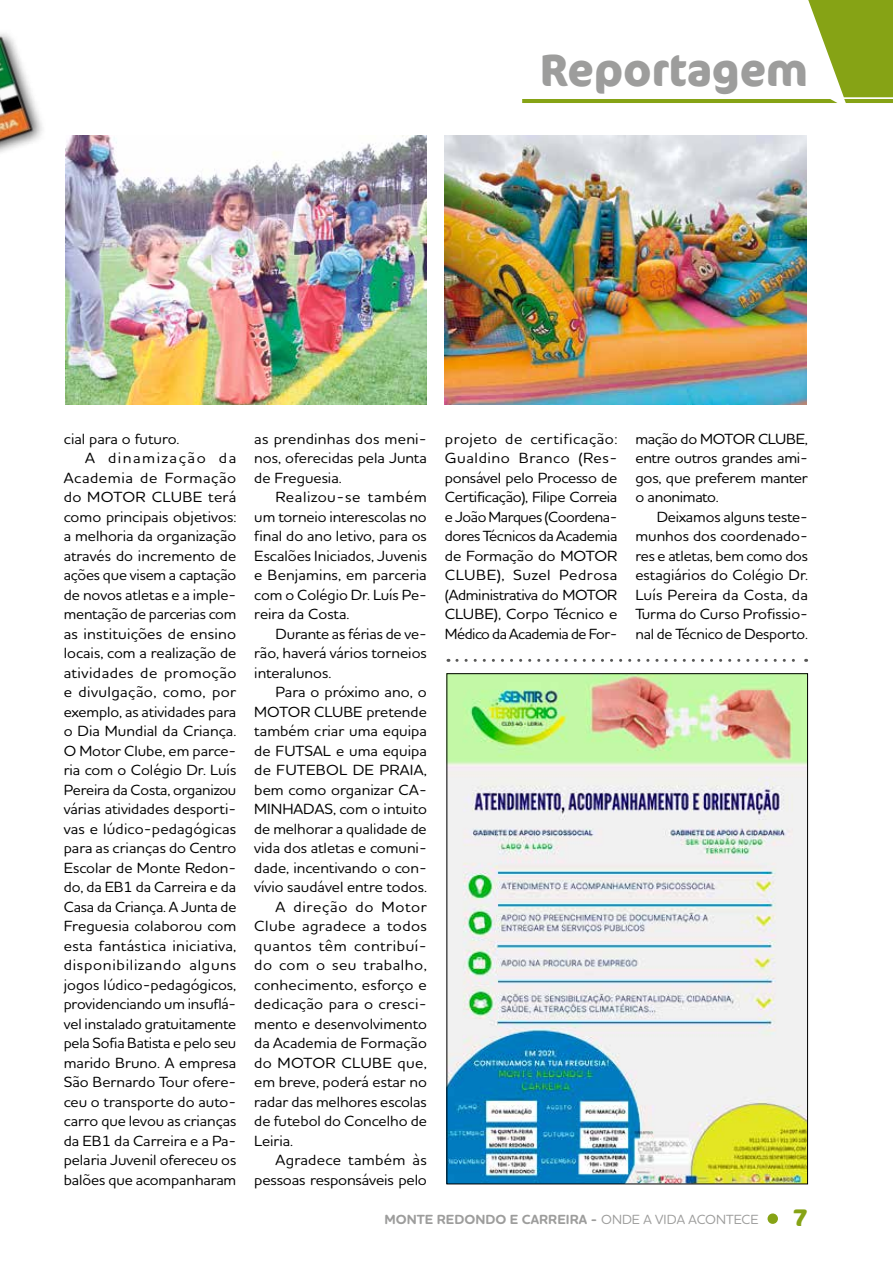
<style>
.page{position:relative;width:893px;height:1263px;background:#fff}
.page>*{position:absolute;margin:0;border:0;box-sizing:border-box;transform-origin:0 0}
.t1{font:700 45px "Cocon Pro";color:#9d9d9c;scale:.96 1}
.t2{font:700 24px "Cocon Pro";color:#86a315}
.t3{font:500 15px/19.5px "Houschka Rounded";color:#000;text-align:justify;scale:1.04 1}
.t4{font:500 15px/19.5px "Houschka Rounded";color:#000;text-align:justify;scale:1.06 1}
.t5{font:500 15px/19.5px "Houschka Rounded";color:#000;text-align:justify}
.t6{font:500 15px "Houschka Rounded";letter-spacing:.02em;color:#000;scale:1.06 1}
.t7{font:500 15px "Houschka Rounded";color:#000;scale:1.05 1}
.t8{font:500 15px "Houschka Rounded";letter-spacing:.025em;color:#000;scale:1.06 1}
.t9{font:500 15px "Houschka Rounded";letter-spacing:.035em;color:#000;scale:1.06 1}
.t10{font:500 15px "Houschka Rounded";letter-spacing:.03em;color:#000;scale:1.06 1}
.t11{font:500 15px "Houschka Rounded";letter-spacing:.045em;color:#000;scale:1.06 1}
.t12{font:500 15px "Houschka Rounded";letter-spacing:.04em;color:#000;scale:1.06 1}
.t13{font:500 15px "Houschka Rounded";letter-spacing:.095em;color:#000;scale:1.06 1}
.t14{font:700 13.5px "Houschka Rounded";color:#9d9d9c}
.s1{font-weight:500}
</style>
<div class="page">
<div style="left:767px;top:1213px;width:11px;height:11px;background:#86a315;border-radius:50%"></div>
<svg style="left:522px;top:0;width:371px;height:103px"></svg>
<img style="left:448px;top:675px;width:358px;height:507px">
<svg style="left:457px;top:659px;width:350px;height:3px"></svg>
<img style="left:0;top:33px;width:43px;height:120px">
<img style="left:65px;top:136px;width:362px;height:269px">
<img style="left:445px;top:136px;width:361px;height:269px">
<h1 class="t1" style="left:540px;top:39px;width:281px">Reportagem</h1>
<p class="t3" style="left:64px;top:428px;width:113px">cial para o futuro.</p>
<p class="t13" style="left:85px;top:448px;width:144px">A dinamização da</p>
<p class="t9" style="left:64px;top:468px;width:164px">Academia de Formação</p>
<p class="t6" style="left:64px;top:487px;width:164px">do MOTOR CLUBE terá</p>
<p class="t3" style="left:64px;top:506px;width:167px">como principais objetivos:</p>
<p class="t3" style="left:64px;top:526px;width:167px">a melhoria da organização</p>
<p class="t3" style="left:64px;top:545px;width:167px">através do incremento de</p>
<p class="t5" style="left:64px;top:565px;width:174px">ações que visem a captação</p>
<p class="t3" style="left:64px;top:584px;width:167px">de novos atletas e a imple-</p>
<p class="t5" style="left:64px;top:604px;width:174px">mentação de parcerias com</p>
<p class="t4" style="left:64px;top:623px;width:164px">as instituições de ensino</p>
<p class="t3" style="left:64px;top:643px;width:167px">locais, com a realização de</p>
<p class="t10" style="left:64px;top:663px;width:164px">atividades de promoção</p>
<p class="t8" style="left:64px;top:682px;width:164px">e divulgação, como, por</p>
<p class="t5" style="left:64px;top:701px;width:174px">exemplo, as atividades para</p>
<p class="t3" style="left:64px;top:721px;width:167px">o Dia Mundial da Criança.</p>
<p class="t3" style="left:64px;top:740px;width:167px">O Motor Clube, em parce-</p>
<p class="t3" style="left:64px;top:760px;width:167px">ria com o Colégio Dr. Luís</p>
<p class="t5" style="left:64px;top:779px;width:174px">Pereira da Costa, organizou</p>
<p class="t3" style="left:64px;top:799px;width:167px">várias atividades desporti-</p>
<p class="t4" style="left:64px;top:818px;width:164px">vas e lúdico-pedagógicas</p>
<p class="t3" style="left:64px;top:838px;width:167px">para as crianças do Centro</p>
<p class="t3" style="left:64px;top:857px;width:167px">Escolar de Monte Redon-</p>
<p class="t5" style="left:64px;top:877px;width:174px">do, da EB1 da Carreira e da</p>
<p class="t5" style="left:64px;top:896px;width:174px">Casa da Criança. A Junta de</p>
<p class="t7" style="left:64px;top:916px;width:166px">Freguesia colaborou com</p>
<p class="t6" style="left:64px;top:936px;width:164px">esta fantástica iniciativa,</p>
<p class="t11" style="left:64px;top:955px;width:164px">disponibilizando alguns</p>
<p class="t3" style="left:64px;top:974px;width:167px">jogos lúdico-pedagógicos,</p>
<p class="t5" style="left:64px;top:994px;width:174px">providenciando um insuflá-</p>
<p class="t5" style="left:64px;top:1013px;width:174px">vel instalado gratuitamente</p>
<p class="t5" style="left:64px;top:1033px;width:174px">pela Sofia Batista e pelo seu</p>
<p class="t3" style="left:64px;top:1052px;width:167px">marido Bruno. A empresa</p>
<p class="t3" style="left:64px;top:1072px;width:167px">São Bernardo Tour ofere-</p>
<p class="t3" style="left:64px;top:1091px;width:167px">ceu o transporte do auto-</p>
<p class="t5" style="left:64px;top:1111px;width:174px">carro que levou as crianças</p>
<p class="t3" style="left:64px;top:1130px;width:167px">da EB1 da Carreira e a Pa-</p>
<p class="t3" style="left:64px;top:1150px;width:167px">pelaria Juvenil ofereceu os</p>
<p class="t5" style="left:64px;top:1169px;width:174px">balões que acompanharam</p>
<p class="t4" style="left:254px;top:428px;width:164px">as prendinhas dos meni&shy;nos, oferecidas pela Junta de Freguesia.</p>
<p class="t4" style="left:254px;top:487px;width:164px;text-indent:21px">Realizou-se também um torneio interescolas no final do ano letivo, para os Escalões Iniciados, Juvenis e Benjamins, em parceria com o Colégio Dr. Luís Pe&shy;reira da Costa.</p>
<p class="t5" style="left:254px;top:623px;width:174px;text-indent:21px">Durante as férias de ve&shy;rão, haverá vários torneios interalunos.</p>
<p class="t7" style="left:276px;top:682px;width:146px">Para o próximo ano, o</p>
<p class="t3" style="left:254px;top:701px;width:167px">MOTOR CLUBE pretende</p>
<p class="t3" style="left:254px;top:721px;width:167px">também criar uma equipa</p>
<p class="t3" style="left:254px;top:740px;width:167px">de FUTSAL e uma equipa</p>
<p class="t4" style="left:254px;top:760px;width:164px">de FUTEBOL DE PRAIA,</p>
<p class="t7" style="left:254px;top:780px;width:166px">bem como organizar CA-</p>
<p class="t3" style="left:254px;top:799px;width:167px">MINHADAS, com o intuito</p>
<p class="t5" style="left:254px;top:818px;width:174px">de melhorar a qualidade de</p>
<p class="t3" style="left:254px;top:838px;width:167px">vida dos atletas e comuni-</p>
<p class="t3" style="left:254px;top:857px;width:167px">dade, incentivando o con-</p>
<p class="t3" style="left:254px;top:877px;width:167px">vívio saudável entre todos.</p>
<p class="t12" style="left:276px;top:897px;width:144px">A direção do Motor</p>
<p class="t8" style="left:254px;top:916px;width:164px">Clube agradece a todos</p>
<p class="t9" style="left:254px;top:936px;width:164px">quantos têm contribuí-</p>
<p class="t10" style="left:254px;top:955px;width:164px">do com o seu trabalho,</p>
<p class="t4" style="left:254px;top:974px;width:164px">conhecimento, esforço e</p>
<p class="t4" style="left:254px;top:994px;width:164px">dedicação para o cresci-</p>
<p class="t3" style="left:254px;top:1013px;width:167px">mento e desenvolvimento</p>
<p class="t3" style="left:254px;top:1033px;width:167px">da Academia de Formação</p>
<p class="t4" style="left:254px;top:1052px;width:164px">do MOTOR CLUBE que,</p>
<p class="t3" style="left:254px;top:1072px;width:167px">em breve, poderá estar no</p>
<p class="t5" style="left:254px;top:1091px;width:174px">radar das melhores escolas</p>
<p class="t3" style="left:254px;top:1111px;width:167px">de futebol do Concelho de</p>
<p class="t3" style="left:254px;top:1130px;width:39px">Leiria.</p>
<p class="t6" style="left:276px;top:1150px;width:144px">Agradece também às</p>
<p class="t4" style="left:254px;top:1169px;width:164px">pessoas responsáveis pelo</p>
<p class="t4" style="left:445px;top:428px;width:164px">projeto de certificação:<br>Gualdino Branco (Res&shy;ponsável pelo Processo de Certificação), Filipe Correia e João Marques (Coordena&shy;dores Técnicos da Academia de Formação do MOTOR CLUBE), Suzel Pedrosa (Administrativa do MOTOR CLUBE), Corpo Técnico e Médico da Academia de For-</p>
<p class="t3" style="left:635px;top:428px;width:167px">mação do MOTOR CLUBE, entre outros grandes ami&shy;gos, que preferem manter o anonimato.</p>
<p class="t5" style="left:635px;top:506px;width:174px;text-indent:21px">Deixamos alguns teste&shy;munhos dos coordenado&shy;res e atletas, bem como dos estagiários do Colégio Dr.<br>Luís Pereira da Costa, da Turma do Curso Profissio&shy;nal de Técnico de Desporto.</p>
<p class="t14" style="left:384px;top:1210px;width:376px">MONTE REDONDO E CARREIRA - <span class="s1">ONDE A VIDA ACONTECE</span></p>
<h2 class="t2" style="left:793px;top:1201px;width:16px">7</h2>
</div>
